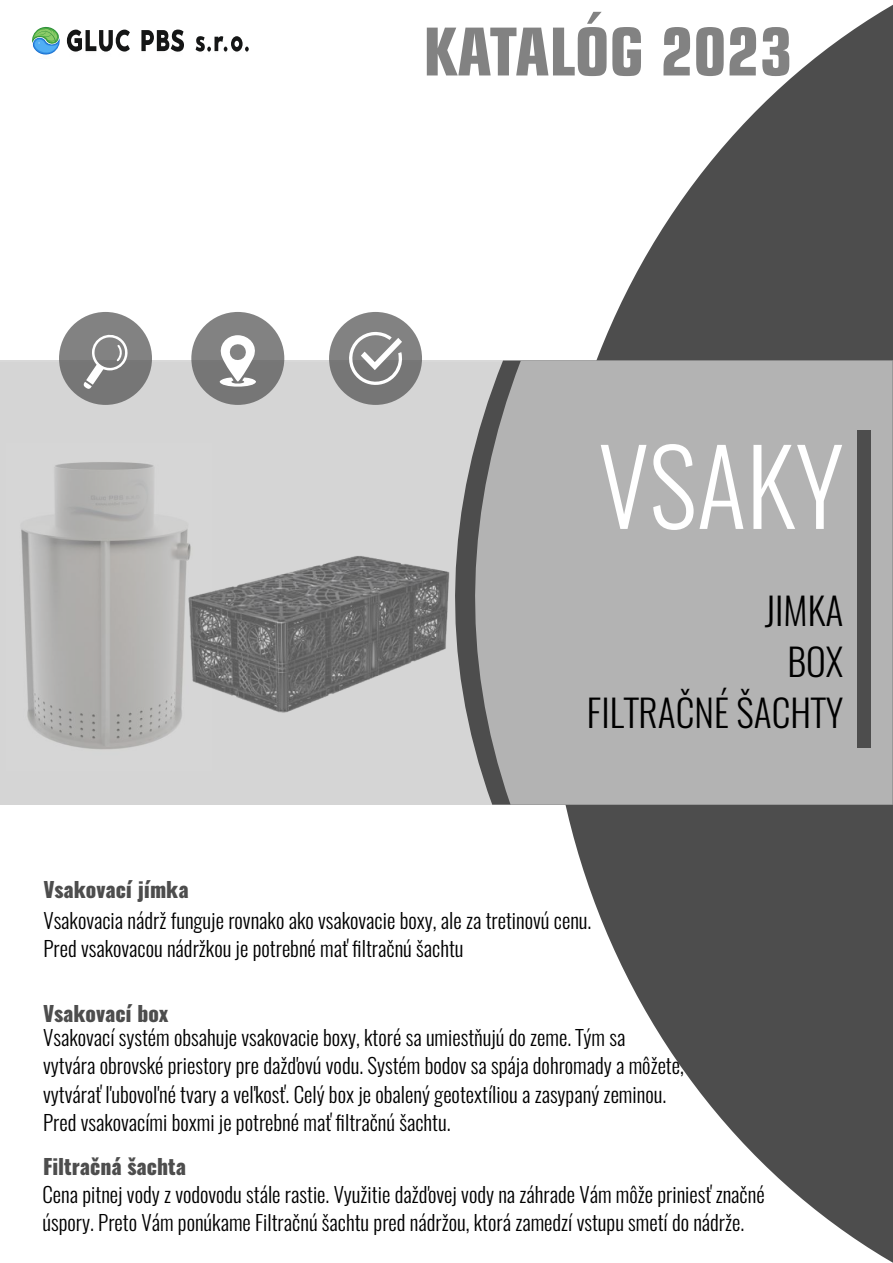
<style>
.page{position:relative;width:893px;height:1263px;background:#fff}
.page>*{position:absolute;margin:0;border:0;box-sizing:border-box;transform-origin:0 0}
.t1{font:300 103.8px "Oswald";color:#fff}
.t2{font:700 condensed 66px "Square 721 BT";color:rgb(77 77 77/.7)}
.t3{font:300 37.5px/51px "Oswald";color:#000;text-align:right}
.t4{font:300 21px/28.5px "Oswald";color:#000}
.t5{font:800 21px "Oswald";color:#4d4d4d}
</style>
<div class="page">
<svg style="left:547px;top:5px;width:346px;height:1257px;fill:#4d4d4d"></svg>
<svg style="left:32px;top:26px;width:217px;height:29px"></svg>
<div style="left:0;top:361px;width:893px;height:444px;background:#b3b3b3;opacity:.5"></div>
<svg style="left:438px;top:361px;width:21px;height:444px;background:#c7c7c7"></svg>
<svg style="left:459px;top:361px;width:434px;height:444px;background:#afafaf"></svg>
<div style="left:857px;top:431px;width:13px;height:317px;background:#4d4d4d"></div>
<div style="left:59px;top:312px;width:93px;height:93px;background:#828282;border-radius:50%"></div>
<div style="left:191px;top:312px;width:93px;height:93px;background:#828282;border-radius:50%"></div>
<div style="left:329px;top:312px;width:93px;height:93px;background:#828282;border-radius:50%"></div>
<svg style="left:84px;top:334px;width:46px;height:55px"></svg>
<svg style="left:217px;top:335px;width:41px;height:53px"></svg>
<svg style="left:346px;top:332px;width:57px;height:58px"></svg>
<h2 class="t2" style="left:423px;top:25px;width:371px">KATALÓG 2023</h2>
<h1 class="t1" style="left:598px;top:416px;width:247px">VSAKY</h1>
<p class="t5" style="left:43px;top:875px;width:147px">Vsakovací jímka</p>
<h3 class="t3" style="left:587px;top:585px;width:258px">JIMKA<br>BOX<br>FILTRAČNÉ ŠACHTY</h3>
<p class="t4" style="left:43px;top:906px;width:549px">Vsakovacia nádrž funguje rovnako ako vsakovacie boxy, ale za tretinovú cenu.<br>Pred vsakovacou nádržkou je potrebné mať filtračnú šachtu</p>
<p class="t5" style="left:43px;top:999px;width:127px">Vsakovací box</p>
<p class="t4" style="left:43px;top:1023px;width:642px">Vsakovací systém obsahuje vsakovacie boxy, ktoré sa umiestňujú do zeme. Tým sa<br>vytvára obrovské priestory pre dažďovú vodu. Systém bodov sa spája dohromady a môžete, vytvárať ľubovoľné tvary a veľkosť. Celý box je obalený geotextíliou a zasypaný zeminou.<br>Pred vsakovacími boxmi je potrebné mať filtračnú šachtu.</p>
<p class="t5" style="left:43px;top:1151px;width:145px">Filtračná šachta</p>
<p class="t4" style="left:42px;top:1180px;width:724px">Cena pitnej vody z vodovodu stále rastie. Využitie dažďovej vody na záhrade Vám môže priniesť značné úspory. Preto Vám ponúkame Filtračnú šachtu pred nádržou, ktorá zamedzí vstupu smetí do nádrže.</p>
</div>
